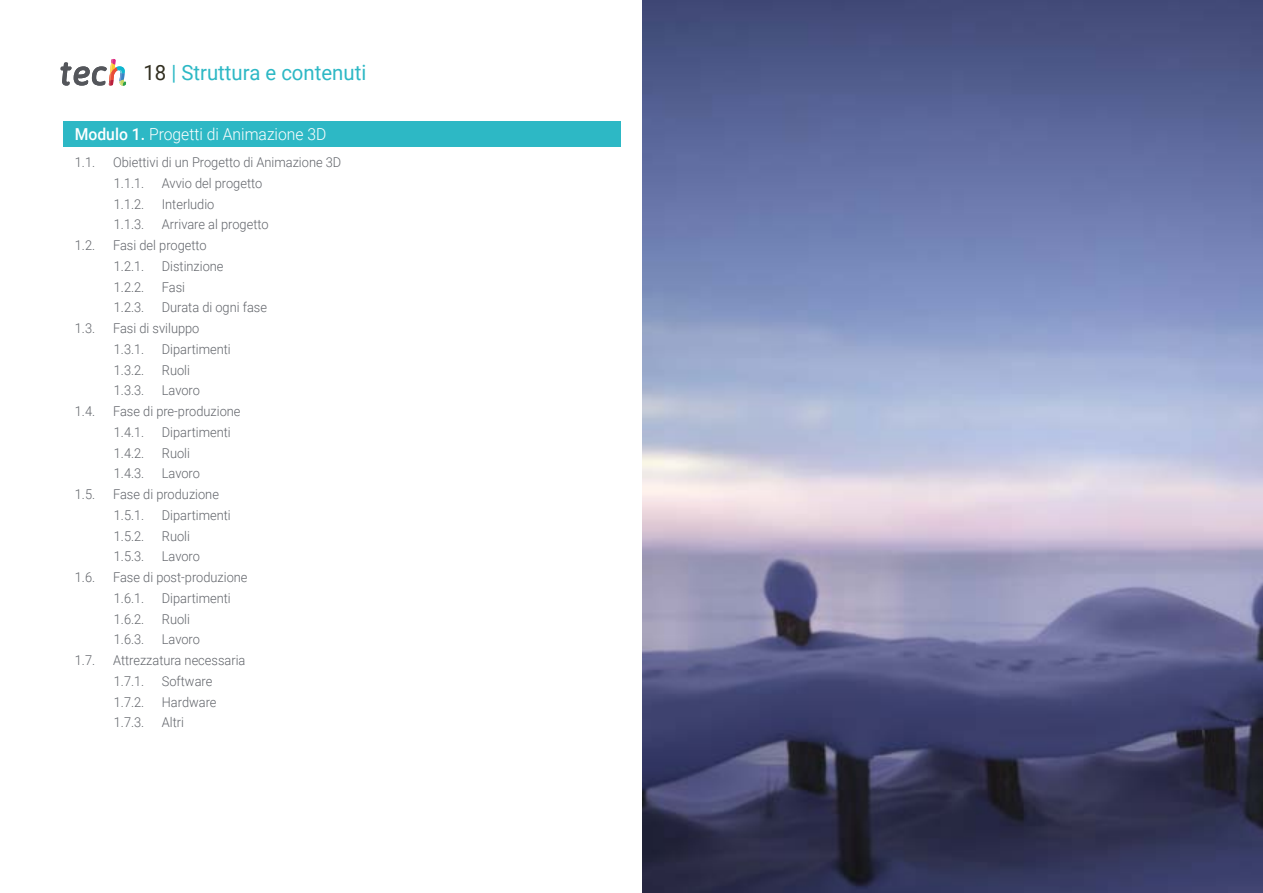
<style>
.page{position:relative;width:1263px;height:893px;background:#fff}
.page>*{position:absolute;margin:0;border:0;box-sizing:border-box;transform-origin:0 0}
.t1{font:21px "Roboto";color:#2db8c5}
.t2{font:300 16.5px "Roboto";color:#fff;scale:.95 1}
.t3{font:300 13.5px/20.7px "Roboto";color:#61646a;scale:.95 1}
.s1{color:#312e20}
.s2{font-weight:500}
</style>
<div class="page">
<div style="left:64px;top:121px;width:557px;height:25px;background:#2db8c5"></div>
<img style="left:642px;top:0;width:621px;height:893px">
<svg style="left:61px;top:59px;width:65px;height:27px"></svg>
<h1 class="t1" style="left:144px;top:57px;width:224px"><span class="s1">18</span> | Struttura e contenuti</h1>
<p class="t2" style="left:75px;top:123px;width:266px"><span class="s2">Modulo 1.</span> Progetti di Animazione 3D</p>
<p class="t3" style="left:75px;top:151px;width:23px">1.1.</p>
<p class="t3" style="left:113px;top:151px;width:242px">Obiettivi di un Progetto di Animazione 3D<br>1.1.1.</p>
<p class="t3" style="left:162px;top:172px;width:107px">Avvio del progetto</p>
<p class="t3" style="left:114px;top:193px;width:34px">1.1.2.</p>
<p class="t3" style="left:162px;top:193px;width:57px">Interludio</p>
<p class="t3" style="left:114px;top:214px;width:34px">1.1.3.</p>
<p class="t3" style="left:162px;top:214px;width:114px">Arrivare al progetto</p>
<p class="t3" style="left:75px;top:234px;width:23px">1.2.</p>
<p class="t3" style="left:113px;top:234px;width:100px">Fasi del progetto<br>1.2.1.</p>
<p class="t3" style="left:162px;top:255px;width:67px">Distinzione</p>
<p class="t3" style="left:114px;top:276px;width:34px">1.2.2.</p>
<p class="t3" style="left:162px;top:276px;width:26px">Fasi</p>
<p class="t3" style="left:114px;top:297px;width:34px">1.2.3.</p>
<p class="t3" style="left:162px;top:297px;width:112px">Durata di ogni fase</p>
<p class="t3" style="left:75px;top:317px;width:23px">1.3.</p>
<p class="t3" style="left:113px;top:317px;width:92px">Fasi di sviluppo<br>1.3.1.</p>
<p class="t3" style="left:162px;top:338px;width:74px">Dipartimenti</p>
<p class="t3" style="left:114px;top:359px;width:34px">1.3.2.</p>
<p class="t3" style="left:162px;top:359px;width:31px">Ruoli</p>
<p class="t3" style="left:114px;top:380px;width:34px">1.3.3.</p>
<p class="t3" style="left:162px;top:380px;width:42px">Lavoro</p>
<p class="t3" style="left:75px;top:400px;width:23px">1.4.</p>
<p class="t3" style="left:113px;top:400px;width:136px">Fase di pre-produzione<br>1.4.1.</p>
<p class="t3" style="left:162px;top:421px;width:74px">Dipartimenti</p>
<p class="t3" style="left:114px;top:442px;width:34px">1.4.2.</p>
<p class="t3" style="left:162px;top:442px;width:31px">Ruoli</p>
<p class="t3" style="left:114px;top:463px;width:34px">1.4.3.</p>
<p class="t3" style="left:162px;top:463px;width:42px">Lavoro</p>
<p class="t3" style="left:75px;top:483px;width:23px">1.5.</p>
<p class="t3" style="left:113px;top:483px;width:113px">Fase di produzione<br>1.5.1.</p>
<p class="t3" style="left:162px;top:504px;width:74px">Dipartimenti</p>
<p class="t3" style="left:114px;top:525px;width:34px">1.5.2.</p>
<p class="t3" style="left:162px;top:525px;width:31px">Ruoli</p>
<p class="t3" style="left:114px;top:546px;width:34px">1.5.3.</p>
<p class="t3" style="left:162px;top:546px;width:42px">Lavoro</p>
<p class="t3" style="left:75px;top:566px;width:23px">1.6.</p>
<p class="t3" style="left:113px;top:566px;width:143px">Fase di post-produzione<br>1.6.1.</p>
<p class="t3" style="left:162px;top:587px;width:74px">Dipartimenti</p>
<p class="t3" style="left:114px;top:608px;width:34px">1.6.2.</p>
<p class="t3" style="left:162px;top:608px;width:31px">Ruoli</p>
<p class="t3" style="left:114px;top:629px;width:34px">1.6.3.</p>
<p class="t3" style="left:162px;top:629px;width:42px">Lavoro</p>
<p class="t3" style="left:75px;top:649px;width:23px">1.7.</p>
<p class="t3" style="left:113px;top:649px;width:141px">Attrezzatura necessaria<br>1.7.1.</p>
<p class="t3" style="left:162px;top:670px;width:55px">Software</p>
<p class="t3" style="left:114px;top:691px;width:34px">1.7.2.</p>
<p class="t3" style="left:162px;top:691px;width:59px">Hardware</p>
<p class="t3" style="left:114px;top:712px;width:34px">1.7.3.</p>
<p class="t3" style="left:162px;top:712px;width:25px">Altri</p>
</div>
